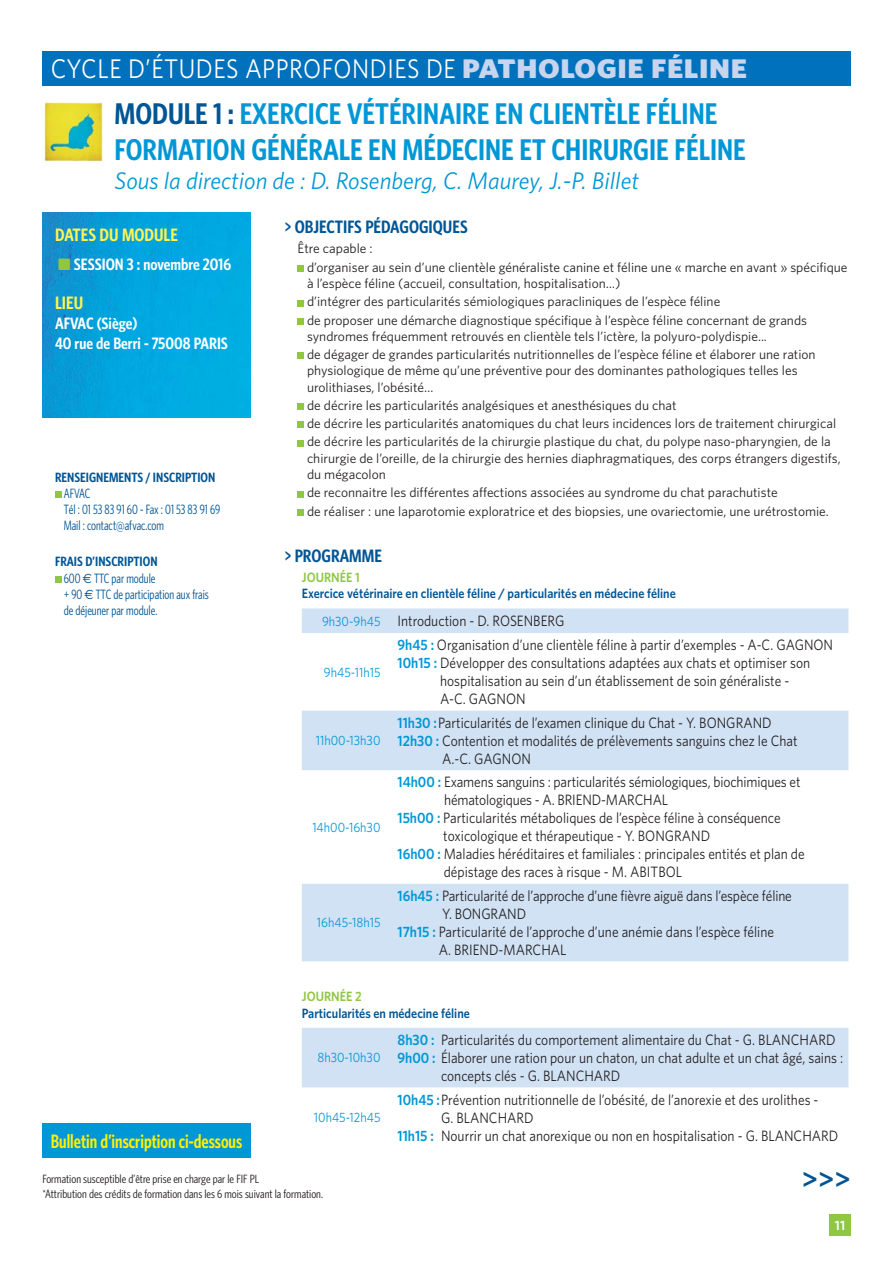
<style>
.page{position:relative;width:893px;height:1263px;background:#fff}
.page>*{position:absolute;margin:0;border:0;box-sizing:border-box;transform-origin:0 0}
.t1{font:600 30px/36px "Whitney Condensed";color:#0097d6}
.t2{font:600 28.5px "Whitney";color:#005595}
.t3{font:27px "Whitney";letter-spacing:.02em;color:#fff;scale:.9 1}
.t4{font:italic 24px "Whitney";color:#0097d6}
.t5{font:600 19.5px "Whitney Condensed";color:#fff200;scale:.9 1}
.t6{font:600 18px "Whitney Condensed";color:#005595}
.t7{font:600 18px "Whitney Condensed";color:#fff450}
.t8{font:600 16.5px/19.8px "Whitney Condensed";color:#fff}
.t9{font:15px "Whitney";color:#231f20;scale:.9 1}
.t10{font:13.5px/18.3px "Whitney";color:#231f20}
.t11{font:13.5px/16.2px "Whitney Condensed";color:#005595;scale:.9 1}
.t12{font:600 13.5px "Whitney";color:#005595;scale:.9 1}
.t13{font:13.5px "Whitney";color:#0097d6;scale:.9 1}
.t14{font:600 13.5px "Whitney Condensed";color:#005595}
.t15{font:600 13.5px "Whitney";color:#8fc741;scale:.9 1}
.t16{font:600 13.5px "Whitney";color:#fff}
.t17{font:12px "Whitney Condensed";color:#231f20}
.s1{font-weight:900;color:#c7d5ee}
.s2{color:#005595}
.s3{color:#8fc741}
.s4{font-weight:600}
.s5{font-family:"Euro Sans"}
.s6{font-size:13.5px;color:#0097d6}
.s7{font-weight:600;color:#0097d6}
</style>
<div class="page">
<div style="left:829px;top:1215px;width:21px;height:21px;background:#8fc741"></div>
<svg style="left:302px;top:608px;width:546px;height:353px"></svg>
<div style="left:302px;top:1028px;width:546px;height:59px;background:#d1e2f4"></div>
<div style="left:297px;top:265px;width:7px;height:7px;background:#8fc741"></div>
<div style="left:297px;top:300px;width:7px;height:6px;background:#8fc741"></div>
<div style="left:297px;top:318px;width:7px;height:7px;background:#8fc741"></div>
<div style="left:297px;top:353px;width:7px;height:6px;background:#8fc741"></div>
<div style="left:297px;top:403px;width:7px;height:7px;background:#8fc741"></div>
<div style="left:297px;top:422px;width:7px;height:6px;background:#8fc741"></div>
<div style="left:297px;top:440px;width:7px;height:6px;background:#8fc741"></div>
<div style="left:297px;top:491px;width:7px;height:6px;background:#8fc741"></div>
<div style="left:297px;top:509px;width:7px;height:7px;background:#8fc741"></div>
<img style="left:42px;top:213px;width:209px;height:205px">
<svg style="left:55px;top:492px;width:6px;height:6px"></svg>
<div style="left:55px;top:576px;width:6px;height:7px;background:#8fc741"></div>
<div style="left:42px;top:51px;width:808px;height:34px;background:#0071bc"></div>
<img style="left:43px;top:102px;width:60px;height:60px">
<div style="left:42px;top:1124px;width:209px;height:34px;background:#0097d6"></div>
<h3 class="t3" style="left:51px;top:59px;width:775px">CYCLE D’ÉTUDES APPROFONDIES DE <span class="s1">PATHOLOGIE FÉLINE</span></h3>
<h1 class="t1" style="left:115px;top:98px;width:632px"><span class="s2">MODULE 1 :</span> EXERCICE VÉTÉRINAIRE EN CLIENTÈLE FÉLINE<br>FORMATION GÉNÉRALE EN MÉDECINE ET CHIRURGIE FÉLINE</h1>
<h3 class="t4" style="left:115px;top:171px;width:526px">Sous la direction de : D. Rosenberg, C. Maurey, J.-P. Billet</h3>
<p class="t7" style="left:55px;top:228px;width:124px">DATES DU MODULE</p>
<p class="t8" style="left:58px;top:255px;width:174px"><span class="s3">■</span> SESSION 3 : novembre 2016</p>
<p class="t7" style="left:55px;top:296px;width:30px">LIEU</p>
<p class="t8" style="left:55px;top:315px;width:174px">AFVAC (Siège)<br>40 rue de Berri - 75008 PARIS</p>
<p class="t14" style="left:55px;top:472px;width:162px">RENSEIGNEMENTS / INSCRIPTION</p>
<p class="t11" style="left:64px;top:486px;width:175px">AFVAC<br>Tél : 01 53 83 91 60 - Fax : 01 53 83 91 69<br>Mail : contact@afvac.com</p>
<p class="t11" style="left:64px;top:555px;width:163px;text-indent:-9px"><span class="s4">FRAIS D’INSCRIPTION<br></span>600 <span class="s5">€</span> TTC par module<br>+ 90 <span class="s5">€</span> TTC de participation aux frais de déjeuner par module.</p>
<p class="t6" style="left:285px;top:220px;width:184px">&gt; OBJECTIFS PÉDAGOGIQUES</p>
<p class="t10" style="left:307px;top:241px;width:542px;text-indent:-9px">Être capable :<br>d’organiser au sein d’une clientèle généraliste canine et féline une « marche en avant » spécifique</p>
<p class="t10" style="left:307px;top:275px;width:501px">à l’espèce féline (accueil, consultation, hospitalisation…)<br>d’intégrer des particularités sémiologiques paracliniques de l’espèce féline<br>de proposer une démarche diagnostique spécifique à l’espèce féline concernant de grands</p>
<p class="t10" style="left:307px;top:328px;width:510px">syndromes fréquemment retrouvés en clientèle tels l’ictère, la polyuro-polydispie...<br>de dégager de grandes particularités nutritionnelles de l’espèce féline et élaborer une ration</p>
<p class="t10" style="left:307px;top:364px;width:492px;line-height:16.2px">physiologique de même qu’une préventive pour des dominantes pathologiques telles les urolithiases, l’obésité…</p>
<p class="t10" style="left:307px;top:397px;width:530px">de décrire les particularités analgésiques et anesthésiques du chat<br>de décrire les particularités anatomiques du chat leurs incidences lors de traitement chirurgical de décrire les particularités de la chirurgie plastique du chat, du polype naso-pharyngien, de la</p>
<p class="t10" style="left:307px;top:451px;width:535px;line-height:16.2px">chirurgie de l’oreille, de la chirurgie des hernies diaphragmatiques, des corps étrangers digestifs, du mégacolon</p>
<p class="t10" style="left:307px;top:484px;width:523px">de reconnaitre les différentes affections associées au syndrome du chat parachutiste<br>de réaliser : une laparotomie exploratrice et des biopsies, une ovariectomie, une urétrostomie.</p>
<p class="t6" style="left:285px;top:549px;width:99px">&gt; PROGRAMME</p>
<p class="t15" style="left:302px;top:572px;width:66px">JOURNÉE 1</p>
<p class="t12" style="left:302px;top:589px;width:417px">Exercice vétérinaire en clientèle féline / particularités en médecine féline</p>
<p class="t9" style="left:322px;top:615px;width:271px"><span class="s6">9h30-9h45</span> Introduction - D. ROSENBERG</p>
<p class="t13" style="left:324px;top:667px;width:64px">9h45-11h15</p>
<p class="t13" style="left:316px;top:736px;width:73px">11h00-13h30</p>
<p class="t13" style="left:312px;top:822px;width:77px">14h00-16h30</p>
<p class="t13" style="left:317px;top:918px;width:72px">16h45-18h15</p>
<p class="t9" style="left:397px;top:640px;width:485px"><span class="s7">9h45 :</span> Organisation d’une clientèle féline à partir d’exemples - A-C. GAGNON</p>
<p class="t9" style="left:397px;top:658px;width:460px"><span class="s7">10h15 :</span> Développer des consultations adaptées aux chats et optimiser son</p>
<p class="t9" style="left:440px;top:676px;width:389px">hospitalisation au sein d’un établissement de soin généraliste -</p>
<p class="t9" style="left:440px;top:694px;width:96px">A-C. GAGNON</p>
<p class="t9" style="left:397px;top:717px;width:417px"><span class="s7">11h30 :</span> Particularités de l’examen clinique du Chat - Y. BONGRAND</p>
<p class="t9" style="left:397px;top:735px;width:446px"><span class="s7">12h30 :</span> Contention et modalités de prélèvements sanguins chez le Chat</p>
<p class="t9" style="left:442px;top:753px;width:100px">A.-C. GAGNON</p>
<p class="t9" style="left:397px;top:777px;width:449px"><span class="s7">14h00 :</span> Examens sanguins : particularités sémiologiques, biochimiques et</p>
<p class="t9" style="left:444px;top:795px;width:250px">hématologiques - A. BRIEND-MARCHAL</p>
<p class="t9" style="left:397px;top:813px;width:427px"><span class="s7">15h00 :</span> Particularités métaboliques de l’espèce féline à conséquence</p>
<p class="t9" style="left:443px;top:831px;width:298px">toxicologique et thérapeutique - Y. BONGRAND</p>
<p class="t9" style="left:397px;top:849px;width:454px"><span class="s7">16h00 :</span> Maladies héréditaires et familiales : principales entités et plan de</p>
<p class="t9" style="left:443px;top:867px;width:266px">dépistage des races à risque - M. ABITBOL</p>
<p class="t9" style="left:397px;top:890px;width:440px"><span class="s7">16h45 :</span> Particularité de l’approche d’une fièvre aiguë dans l’espèce féline</p>
<p class="t9" style="left:442px;top:908px;width:95px">Y. BONGRAND</p>
<p class="t9" style="left:397px;top:926px;width:420px"><span class="s7">17h15 :</span> Particularité de l’approche d’une anémie dans l’espèce féline</p>
<p class="t9" style="left:439px;top:944px;width:143px">A. BRIEND-MARCHAL</p>
<p class="t15" style="left:302px;top:992px;width:68px">JOURNÉE 2</p>
<p class="t12" style="left:302px;top:1008px;width:188px">Particularités en médecine féline</p>
<p class="t13" style="left:317px;top:1053px;width:72px">8h30-10h30</p>
<p class="t9" style="left:397px;top:1034px;width:488px"><span class="s7">8h30 :</span> Particularités du comportement alimentaire du Chat - G. BLANCHARD</p>
<p class="t9" style="left:397px;top:1052px;width:496px"><span class="s7">9h00 :</span> Élaborer une ration pour un chaton, un chat adulte et un chat âgé, sains :</p>
<p class="t9" style="left:441px;top:1070px;width:201px">concepts clés - G. BLANCHARD</p>
<p class="t9" style="left:397px;top:1094px;width:469px"><span class="s7">10h45 :</span> Prévention nutritionnelle de l’obésité, de l’anorexie et des urolithes -</p>
<p class="t9" style="left:441px;top:1112px;width:104px">G. BLANCHARD</p>
<p class="t9" style="left:397px;top:1130px;width:491px"><span class="s7">11h15 :</span> Nourrir un chat anorexique ou non en hospitalisation - G. BLANCHARD</p>
<p class="t13" style="left:314px;top:1112px;width:75px">10h45-12h45</p>
<h3 class="t5" style="left:51px;top:1134px;width:214px">Bulletin d’inscription ci-dessous</h3>
<p class="t17" style="left:42px;top:1175px;width:218px">Formation susceptible d’être prise en charge par le FIF PL</p>
<h2 class="t2" style="left:801px;top:1169px;width:50px">&gt;&gt;&gt;</h2>
<p class="t17" style="left:42px;top:1189px;width:282px">*Attribution des crédits de formation dans les 6 mois suivant la formation.</p>
<p class="t16" style="left:834px;top:1221px;width:12px">11</p>
</div>
